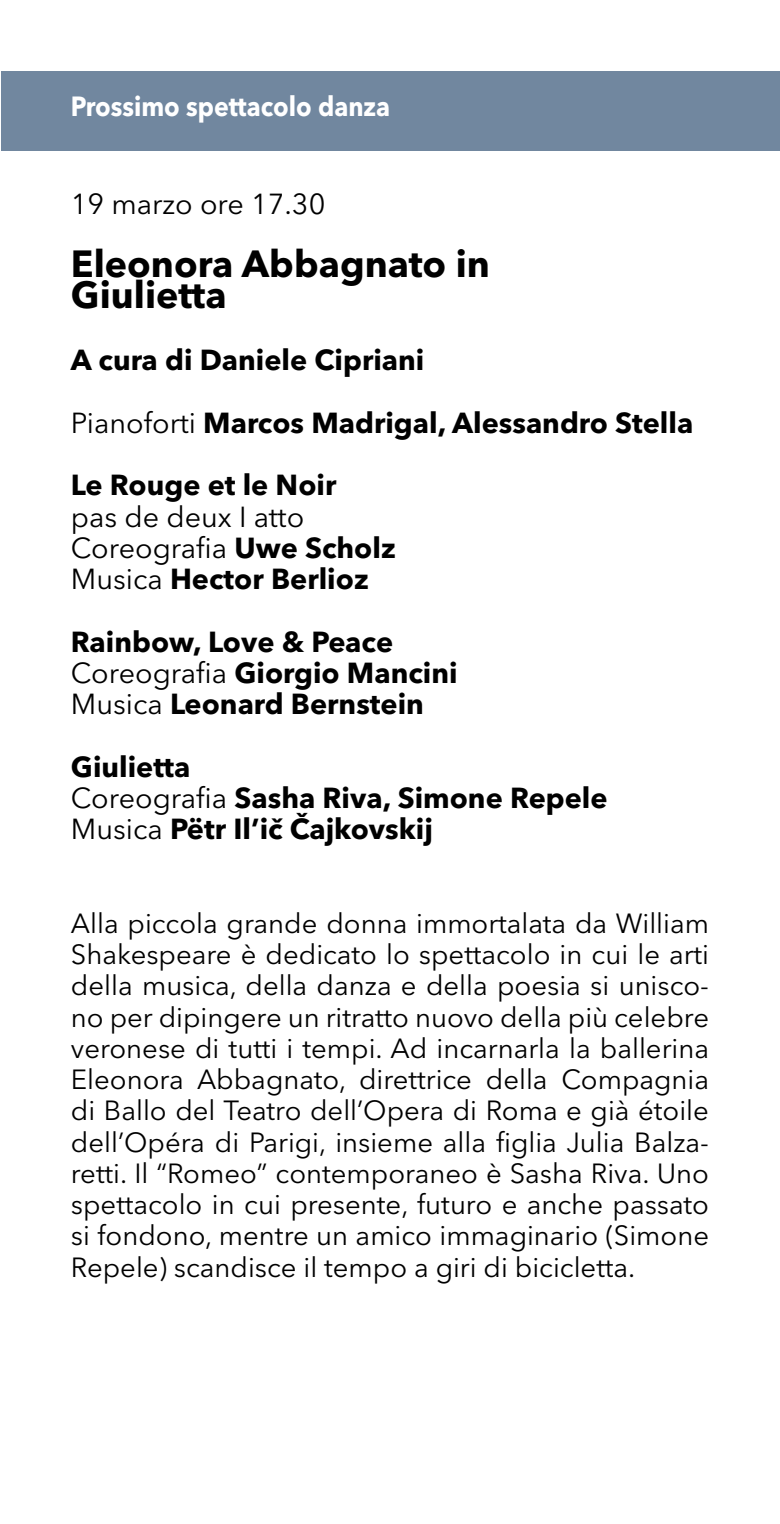
<style>
.page{position:relative;width:780px;height:1524px;background:#fff}
.page>*{position:absolute;margin:0;border:0;box-sizing:border-box;transform-origin:0 0}
.t1{font:700 37.5px/31.2px "Avenir Next LT Pro";color:#000}
.t2{font:700 28.75px/31.2px "Avenir Next LT Pro";color:#000}
.t3{font:28.75px/31.2px "Avenir Next LT Pro";color:#000}
.t4{font:27.5px/31.2px "Avenir Next LT Pro";color:#000;text-align:justify}
.t5{font:700 27.5px "Avenir Next LT Pro";color:#fff;scale:.9 1}
.s1{font-weight:400}
.s2{font-weight:700}
</style>
<div class="page">
<div style="left:2px;top:71px;width:778px;height:79px;background:#71879f"></div>
<p class="t5" style="left:71px;top:90px;width:356px">Prossimo spettacolo danza</p>
<p class="t3" style="left:71px;top:188px;width:256px">19 marzo ore 17.30</p>
<h1 class="t1" style="left:71px;top:247px;width:420px">Eleonora Abbagnato in<br>Giulietta</h1>
<p class="t2" style="left:71px;top:329px;width:624px;line-height:62.5px">A cura di Daniele Cipriani<br><span class="s1">Pianoforti</span> Marcos Madrigal, Alessandro Stella<br>Le Rouge et le Noir</p>
<p class="t3" style="left:71px;top:501px;width:326px">pas de deux I atto<br>Coreografia <span class="s2">Uwe Scholz<br></span>Musica <span class="s2">Hector Berlioz</span></p>
<p class="t2" style="left:71px;top:626px;width:388px">Rainbow, Love &amp; Peace<br><span class="s1">Coreografia</span> Giorgio Mancini<br><span class="s1">Musica</span> Leonard Bernstein</p>
<p class="t2" style="left:71px;top:751px;width:538px">Giulietta<br><span class="s1">Coreografia</span> Sasha Riva, Simone Repele<br><span class="s1">Musica</span> Pëtr Il’ič Čajkovskij</p>
<p class="t4" style="left:71px;top:907px;width:639px">Alla piccola grande donna immortalata da William Shakespeare è dedicato lo spettacolo in cui le arti della musica, della danza e della poesia si unisco&shy;no per dipingere un ritratto nuovo della più celebre veronese di tutti i tempi. Ad incarnarla la ballerina Eleonora Abbagnato, direttrice della Compagnia di Ballo del Teatro dell’Opera di Roma e già étoile dell’Opéra di Parigi, insieme alla figlia Julia Balza&shy;retti. Il “Romeo” contemporaneo è Sasha Riva. Uno spettacolo in cui presente, futuro e anche passato si fondono, mentre un amico immaginario (Simone Repele) scandisce il tempo a giri di bicicletta.</p>
</div>
